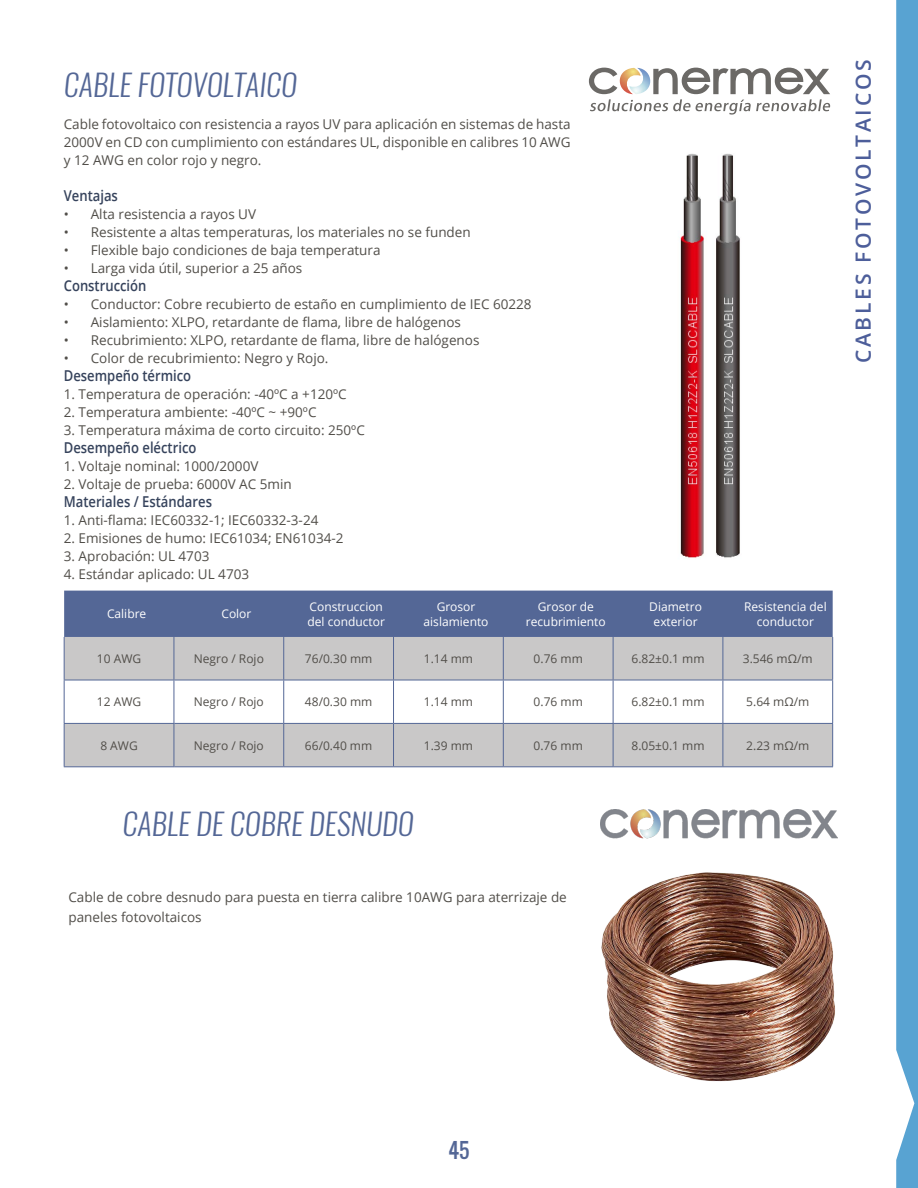
<style>
.page{position:relative;width:918px;height:1188px;background:#fff}
.page>*{position:absolute;margin:0;border:0;box-sizing:border-box;transform-origin:0 0}
.t1{font:italic 300 30px "Oswald";color:#546796}
.t2{font:600 21px "Open Sans";letter-spacing:.13em;color:#4d5e9a}
.t3{font:20.25px "Oswald";color:#546796}
.t4{font:600 15px "Open Sans";color:#36435c;scale:.87 1}
.t5{font:13.5px/18px "Open Sans";color:#514e49;text-align:justify}
.t6{font:12px "Open Sans";color:#514e49}
.t7{font:12px/14.4px "Open Sans";color:#fff;text-align:center}
</style>
<div class="page">
<svg style="left:896px;top:0;width:22px;height:1188px;background:#61a8d4"></svg>
<div style="left:64px;top:591px;width:769px;height:46px;background:#546796"></div>
<svg style="left:65px;top:637px;width:767px;height:129px;fill:#c9c8c8"></svg>
<hr style="left:283px;top:637px;width:1px;height:43px;background:#546796">
<hr style="left:393px;top:637px;width:1px;height:43px;background:#546796">
<hr style="left:503px;top:637px;width:1px;height:43px;background:#546796">
<hr style="left:613px;top:637px;width:1px;height:43px;background:#546796">
<hr style="left:723px;top:637px;width:1px;height:43px;background:#546796">
<hr style="left:283px;top:680px;width:1px;height:43px;background:#546796">
<hr style="left:393px;top:680px;width:1px;height:43px;background:#546796">
<hr style="left:503px;top:680px;width:1px;height:43px;background:#546796">
<hr style="left:613px;top:680px;width:1px;height:43px;background:#546796">
<hr style="left:723px;top:680px;width:1px;height:43px;background:#546796">
<hr style="left:283px;top:724px;width:1px;height:42px;background:#546796">
<hr style="left:393px;top:724px;width:1px;height:42px;background:#546796">
<hr style="left:503px;top:724px;width:1px;height:42px;background:#546796">
<hr style="left:613px;top:724px;width:1px;height:42px;background:#546796">
<hr style="left:723px;top:724px;width:1px;height:42px;background:#546796">
<hr style="left:64px;top:680px;width:110px;height:1px;background:#546796">
<hr style="left:64px;top:723px;width:110px;height:1px;background:#546796">
<hr style="left:174px;top:680px;width:1px;height:43px;background:#546796">
<hr style="left:174px;top:724px;width:1px;height:42px;background:#546796">
<hr style="left:174px;top:723px;width:110px;height:1px;background:#546796">
<hr style="left:284px;top:723px;width:110px;height:1px;background:#546796">
<hr style="left:394px;top:723px;width:109px;height:1px;background:#546796">
<hr style="left:503px;top:723px;width:110px;height:1px;background:#546796">
<hr style="left:613px;top:723px;width:110px;height:1px;background:#546796">
<hr style="left:723px;top:723px;width:110px;height:1px;background:#546796">
<hr style="left:174px;top:637px;width:1px;height:43px;background:#546796">
<hr style="left:174px;top:680px;width:110px;height:1px;background:#546796">
<hr style="left:284px;top:680px;width:110px;height:1px;background:#546796">
<hr style="left:394px;top:680px;width:109px;height:1px;background:#546796">
<hr style="left:503px;top:680px;width:110px;height:1px;background:#546796">
<hr style="left:613px;top:680px;width:110px;height:1px;background:#546796">
<hr style="left:723px;top:680px;width:110px;height:1px;background:#546796">
<hr style="left:64px;top:637px;width:1px;height:43px;background:#546796">
<hr style="left:64px;top:680px;width:1px;height:43px;background:#546796">
<hr style="left:64px;top:724px;width:1px;height:42px;background:#546796">
<hr style="left:64px;top:766px;width:110px;height:1px;background:#546796">
<hr style="left:832px;top:637px;width:1px;height:43px;background:#546796">
<hr style="left:832px;top:680px;width:1px;height:43px;background:#546796">
<hr style="left:832px;top:724px;width:1px;height:42px;background:#546796">
<hr style="left:174px;top:766px;width:110px;height:1px;background:#546796">
<hr style="left:284px;top:766px;width:110px;height:1px;background:#546796">
<hr style="left:394px;top:766px;width:109px;height:1px;background:#546796">
<hr style="left:503px;top:766px;width:110px;height:1px;background:#546796">
<hr style="left:613px;top:766px;width:110px;height:1px;background:#546796">
<hr style="left:723px;top:766px;width:110px;height:1px;background:#546796">
<img style="left:680px;top:153px;width:60px;height:405px">
<svg style="left:589px;top:68px;width:241px;height:47px"></svg>
<img style="left:600px;top:809px;width:237px;height:30px">
<img style="left:601px;top:872px;width:234px;height:210px">
<h1 class="t1" style="left:64px;top:65px;width:234px">CABLE FOTOVOLTAICO</h1>
<p class="t5" style="left:64px;top:115px;width:508px">Cable fotovoltaico con resistencia a rayos UV para aplicación en sistemas de hasta 2000V en CD con cumplimiento con estándares UL, disponible en calibres 10 AWG y 12 AWG en color rojo y negro.</p>
<p class="t4" style="left:64px;top:185px;width:64px">Ventajas</p>
<p class="t5" style="left:64px;top:205px;width:194px">• Alta resistencia a rayos UV</p>
<p class="t5" style="left:64px;top:222px;width:408px">• Resistente a altas temperaturas, los materiales no se funden</p>
<p class="t5" style="left:64px;top:240px;width:318px">• Flexible bajo condiciones de baja temperatura</p>
<p class="t5" style="left:64px;top:258px;width:240px">• Larga vida útil, superior a 25 años</p>
<p class="t4" style="left:64px;top:275px;width:97px">Construcción</p>
<p class="t5" style="left:64px;top:295px;width:469px">• Conductor: Cobre recubierto de estaño en cumplimiento de IEC 60228</p>
<p class="t5" style="left:64px;top:312px;width:399px">• Aislamiento: XLPO, retardante de flama, libre de halógenos</p>
<p class="t5" style="left:64px;top:330px;width:417px">• Recubrimiento: XLPO, retardante de flama, libre de halógenos</p>
<p class="t5" style="left:64px;top:348px;width:266px">• Color de recubrimiento: Negro y Rojo.</p>
<p class="t4" style="left:64px;top:365px;width:148px">Desempeño térmico</p>
<p class="t5" style="left:64px;top:385px;width:284px">1. Temperatura de operación: -40ºC a +120ºC</p>
<p class="t5" style="left:64px;top:402px;width:254px">2. Temperatura ambiente: -40ºC ~ +90ºC</p>
<p class="t5" style="left:64px;top:420px;width:303px">3. Temperatura máxima de corto circuito: 250ºC</p>
<p class="t4" style="left:64px;top:437px;width:154px">Desempeño eléctrico</p>
<p class="t5" style="left:64px;top:457px;width:196px">1. Voltaje nominal: 1000/2000V</p>
<p class="t5" style="left:64px;top:474px;width:230px">2. Voltaje de prueba: 6000V AC 5min</p>
<p class="t4" style="left:64px;top:491px;width:172px">Materiales / Estándares</p>
<p class="t5" style="left:64px;top:511px;width:256px">1. Anti-flama: IEC60332-1; IEC60332-3-24</p>
<p class="t5" style="left:64px;top:528px;width:281px">2. Emisiones de humo: IEC61034; EN61034-2</p>
<p class="t5" style="left:64px;top:546px;width:147px">3. Aprobación: UL 4703</p>
<p class="t5" style="left:64px;top:564px;width:187px">4. Estándar aplicado: UL 4703</p>
<p class="t7" style="left:107px;top:607px;width:41px">Calibre</p>
<p class="t7" style="left:221px;top:607px;width:32px">Color</p>
<p class="t7" style="left:308px;top:599px;width:79px;text-align:left">Construccion del conductor</p>
<p class="t7" style="left:424px;top:599px;width:66px">Grosor aislamiento</p>
<p class="t7" style="left:526px;top:599px;width:81px">Grosor de recubrimiento</p>
<p class="t7" style="left:649px;top:599px;width:54px">Diametro exterior</p>
<p class="t7" style="left:744px;top:599px;width:84px">Resistencia del conductor</p>
<p class="t6" style="left:97px;top:650px;width:46px">10 AWG</p>
<p class="t6" style="left:194px;top:650px;width:72px">Negro / Rojo</p>
<p class="t6" style="left:305px;top:650px;width:69px">76/0.30 mm</p>
<p class="t6" style="left:424px;top:650px;width:51px">1.14 mm</p>
<p class="t6" style="left:534px;top:650px;width:51px">0.76 mm</p>
<p class="t6" style="left:632px;top:650px;width:75px">6.82±0.1 mm</p>
<p class="t6" style="left:743px;top:650px;width:71px">3.546 mΩ/m</p>
<p class="t6" style="left:97px;top:694px;width:46px">12 AWG</p>
<p class="t6" style="left:194px;top:694px;width:72px">Negro / Rojo</p>
<p class="t6" style="left:305px;top:694px;width:69px">48/0.30 mm</p>
<p class="t6" style="left:424px;top:694px;width:51px">1.14 mm</p>
<p class="t6" style="left:534px;top:694px;width:51px">0.76 mm</p>
<p class="t6" style="left:632px;top:694px;width:75px">6.82±0.1 mm</p>
<p class="t6" style="left:746px;top:694px;width:65px">5.64 mΩ/m</p>
<p class="t6" style="left:100px;top:737px;width:39px">8 AWG</p>
<p class="t6" style="left:194px;top:737px;width:72px">Negro / Rojo</p>
<p class="t6" style="left:305px;top:737px;width:69px">66/0.40 mm</p>
<p class="t6" style="left:424px;top:737px;width:51px">1.39 mm</p>
<p class="t6" style="left:534px;top:737px;width:51px">0.76 mm</p>
<p class="t6" style="left:632px;top:737px;width:75px">8.05±0.1 mm</p>
<p class="t6" style="left:746px;top:737px;width:65px">2.23 mΩ/m</p>
<h1 class="t1" style="left:122px;top:803px;width:293px">CABLE DE COBRE DESNUDO</h1>
<p class="t5" style="left:68px;top:887px;width:500px;line-height:19.5px">Cable de cobre desnudo para puesta en tierra calibre 10AWG para aterrizaje de paneles fotovoltaicos</p>
<h2 class="t2" style="left:849px;top:363px;width:305px;rotate:-90deg">CABLES FOTOVOLTAICOS</h2>
<h3 class="t3" style="left:448px;top:1135px;width:23px">45</h3>
</div>
